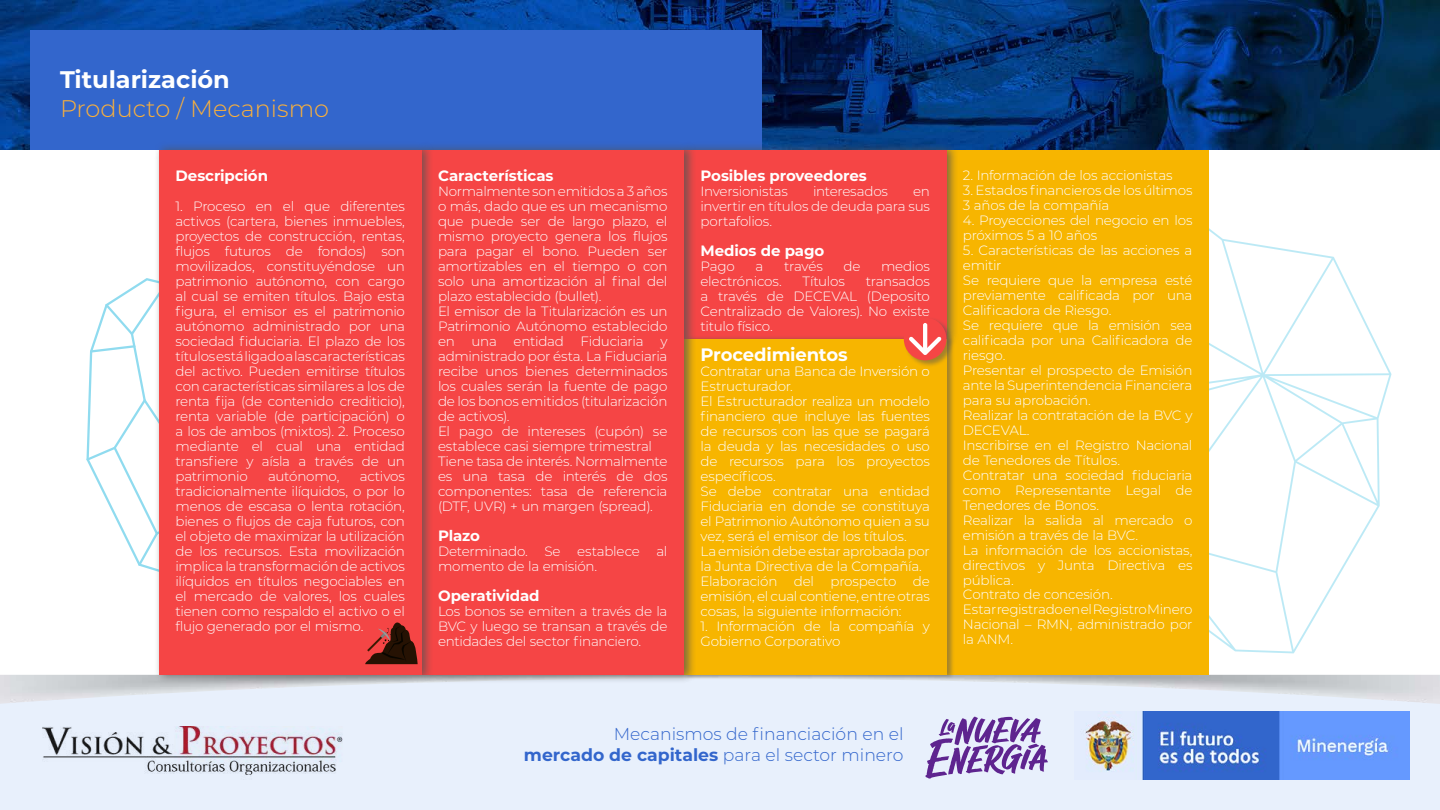
<style>
.page{position:relative;width:1440px;height:810px;background:#fff}
.page>*{position:absolute;margin:0;border:0;box-sizing:border-box;transform-origin:0 0}
.t1{font:300 24px "Montserrat";color:#fab03b}
.t2{font:700 24px "Montserrat";color:#fff}
.t3{font:700 18px "Montserrat";letter-spacing:-.015em;color:#fff}
.t4{font:300 17.25px/20.7px "Montserrat";color:#36c;text-align:right}
.t5{font:700 15px "Montserrat";letter-spacing:-.005em;color:#fff}
.t6{font:300 13.5px/15px "Montserrat";letter-spacing:-.02em;color:#fff}
.s1{font-weight:700}
</style>
<div class="page">
<div style="left:0;top:675px;width:1440px;height:135px;background:#e8f0fc"></div>
<img style="left:1085px;top:712px;width:325px;height:68px">
<img style="left:42px;top:726px;width:301px;height:50px">
<img style="left:0;top:0;width:1440px;height:150px">
<svg style="left:925px;top:717px;width:123px;height:62px"></svg>
<svg style="left:1209px;top:228px;width:182px;height:425px"></svg>
<div style="left:30px;top:30px;width:731px;height:120px;background:#36c"></div>
<div style="left:946px;top:150px;width:263px;height:525px;background:#f7b500"></div>
<div style="left:679px;top:141px;width:280px;height:207px;background:#535353;opacity:.75"></div>
<div style="left:684px;top:150px;width:262px;height:189px;background:#f54545"></div>
<div style="left:684px;top:335px;width:271px;height:344px;background:#535353;opacity:.5"></div>
<div style="left:684px;top:339px;width:262px;height:336px;background:#f7b500"></div>
<div style="left:417px;top:141px;width:279px;height:543px;background:#535353;opacity:.75"></div>
<div style="left:422px;top:150px;width:262px;height:525px;background:#f54545"></div>
<div style="left:154px;top:141px;width:280px;height:543px;background:#535353;opacity:.75"></div>
<div style="left:159px;top:150px;width:263px;height:525px;background:#f54545"></div>
<div style="left:904px;top:317px;width:51px;height:51px;background:#535353;opacity:.5"></div>
<div style="left:904px;top:318px;width:42px;height:42px;background:#f54545;border-radius:50%"></div>
<hr style="left:923px;top:323px;width:4px;height:30px;background:#fff;border-radius:2px">
<svg style="left:909px;top:337px;width:32px;height:18px"></svg>
<svg style="left:86px;top:283px;width:332px;height:381px"></svg>
<h1 class="t2" style="left:60px;top:62px;width:171px">Titularización</h1>
<h1 class="t1" style="left:60px;top:92px;width:271px">Producto / Mecanismo</h1>
<p class="t5" style="left:176px;top:165px;width:94px">Descripción</p>
<p class="t6" style="left:176px;top:198px;width:231px;text-align:justify">1. Proceso en el que diferentes activos (cartera, bienes inmuebles, proyectos de construcción, rentas, flujos futuros de fondos) son movilizados, constituyéndose un patrimonio autónomo, con cargo al cual se emiten títulos. Bajo esta figura, el emisor es el patrimonio autónomo administrado por una sociedad fiduciaria. El plazo de los títulos está ligado a las características del activo. Pueden emitirse títulos con características similares a los de renta fija (de contenido crediticio), renta variable (de participación) o a los de ambos (mixtos). 2. Proceso mediante el cual una entidad transfiere y aísla a través de un patrimonio</p>
<p class="t6" style="left:176px;top:468px;width:231px;text-align:justify;text-indent:184px">activos tradicionalmente ilíquidos, o por lo menos de escasa o lenta rotación, bienes o flujos de caja futuros, con el objeto de maximizar la utilización de los recursos. Esta movilización implica la transformación de activos ilíquidos en títulos negociables en el mercado de valores, los cuales tienen como respaldo el activo o el flujo generado por el mismo.</p>
<p class="t6" style="left:268px;top:468px;width:73px">autónomo,</p>
<p class="t5" style="left:438px;top:165px;width:117px">Características</p>
<p class="t6" style="left:438px;top:183px;width:231px">Normalmente son emitidos a 3 años o más, dado que es un mecanismo que puede ser de largo plazo, el mismo proyecto genera los flujos para pagar el bono. Pueden ser amortizables en el tiempo o con solo una amortización al final del plazo establecido (bullet).<br>El emisor de la Titularización es un<br>Patrimonio Autónomo establecido en una entidad Fiduciaria y administrado por ésta. La Fiduciaria recibe unos bienes determinados los cuales serán la fuente de pago de los bonos emitidos (titularización de activos).<br>El pago de intereses (cupón) se establece casi siempre trimestral<br>Tiene tasa de interés. Normalmente es una tasa de interés de dos componentes: tasa de referencia (DTF, UVR) + un margen (spread).</p>
<p class="t5" style="left:438px;top:525px;width:43px">Plazo</p>
<p class="t6" style="left:438px;top:543px;width:231px">Determinado. Se establece al momento de la emisión.</p>
<p class="t5" style="left:438px;top:585px;width:103px">Operatividad</p>
<p class="t6" style="left:438px;top:603px;width:231px;text-align:justify">Los bonos se emiten a través de la BVC y luego se transan a través de entidades del sector financiero.</p>
<p class="t5" style="left:700px;top:165px;width:168px">Posibles proveedores</p>
<p class="t6" style="left:700px;top:183px;width:89px">Inversionistas</p>
<p class="t6" style="left:813px;top:183px;width:76px">interesados</p>
<p class="t6" style="left:700px;top:183px;width:231px;text-align:justify;text-indent:213px">en invertir en títulos de deuda para sus portafolios.</p>
<p class="t5" style="left:700px;top:240px;width:125px">Medios de pago</p>
<p class="t6" style="left:700px;top:258px;width:36px">Pago</p>
<p class="t6" style="left:756px;top:258px;width:9px">a</p>
<p class="t6" style="left:784px;top:258px;width:40px">través</p>
<p class="t6" style="left:843px;top:258px;width:18px">de</p>
<p class="t6" style="left:881px;top:258px;width:50px">medios</p>
<p class="t6" style="left:700px;top:273px;width:83px">electrónicos.</p>
<p class="t6" style="left:803px;top:273px;width:44px">Títulos</p>
<p class="t6" style="left:700px;top:273px;width:231px;text-align:justify;text-indent:165px">transados a través de DECEVAL (Deposito Centralizado de Valores). No existe titulo físico.</p>
<h2 class="t3" style="left:700px;top:342px;width:149px">Procedimientos</h2>
<p class="t6" style="left:700px;top:363px;width:231px">Contratar una Banca de Inversión o<br>Estructurador.<br>El Estructurador realiza un modelo financiero que incluye las fuentes de recursos con las que se pagará la deuda y las necesidades o uso de recursos para los proyectos específicos.<br>Se debe contratar una entidad<br>Fiduciaria en donde se constituya el Patrimonio Autónomo quien a su vez, será el emisor de los títulos.<br>La emisión debe estar aprobada por la Junta Directiva de la Compañía.<br>Elaboración del prospecto de emisión, el cual contiene, entre otras cosas, la siguiente información:</p>
<p class="t6" style="left:700px;top:618px;width:231px">1. Información de la compañía y<br>Gobierno Corporativo</p>
<p class="t4" style="left:524px;top:723px;width:381px">Mecanismos de financiación en el<br><span class="s1">mercado de capitales</span> para el sector minero</p>
<p class="t6" style="left:963px;top:167px;width:211px">2. Información de los accionistas</p>
<p class="t6" style="left:963px;top:182px;width:231px">3. Estados financieros de los últimos<br>3 años de la compañía</p>
<p class="t6" style="left:963px;top:212px;width:231px">4. Proyecciones del negocio en los próximos 5 a 10 años</p>
<p class="t6" style="left:963px;top:242px;width:231px">5. Características de las acciones a emitir<br>Se requiere que la empresa esté previamente calificada por una<br>Calificadora de Riesgo.<br>Se requiere que la emisión sea calificada por una Calificadora de riesgo.<br>Presentar el prospecto de Emisión ante la Superintendencia Financiera para su aprobación.<br>Realizar la contratación de la BVC y<br>DECEVAL.<br>Inscribirse en el Registro Nacional de Tenedores de Títulos.<br>Contratar una sociedad fiduciaria como Representante Legal de<br>Tenedores de Bonos.<br>Realizar la salida al mercado o emisión a través de la BVC.<br>La información de los accionistas, directivos y Junta Directiva es pública.<br>Contrato de concesión.<br>Estar registrado en el Registro Minero<br>Nacional – RMN, administrado por la ANM.</p>
</div>
